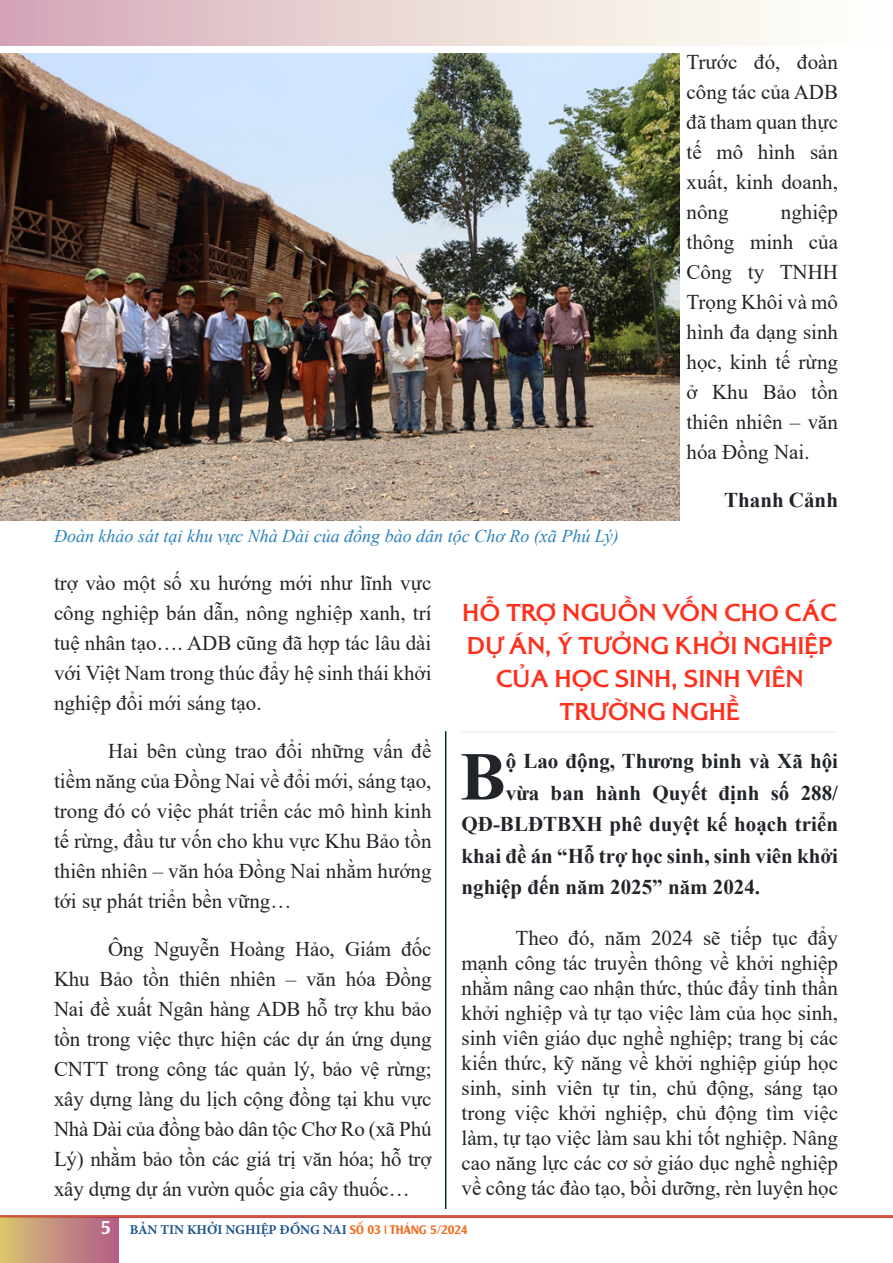
<style>
.page{position:relative;width:893px;height:1263px;background:#fff}
.page>*{position:absolute;margin:0;border:0;box-sizing:border-box;transform-origin:0 0}
.t1{font:700 68.55px "Times New Roman";color:#212529}
.Heading_1{font:700 25.5px/33px "VL Alexon";letter-spacing:.02em;color:#ff2f1d;text-align:center}
.Normal__Web{font:21px/30px "Times New Roman";color:#212529;text-align:justify}
.t2{font:700 21px "Times New Roman";color:#212529}
.t3{font:italic 18px "Times New Roman";color:#2980b9}
.t4{font:700 13.5px "Minion Pro";color:#1b548b}
.s1{font-family:"UTM Alexander";font-weight:400;font-size:18px;color:#fff6ff}
.s2{font-family:"UTM Alexander";font-weight:400;font-size:12px;color:#f26d22}
</style>
<div class="page">
<div style="left:0;top:0;width:892px;height:46px;background:linear-gradient(to right,#d6abb8,#fffffd)"></div>
<hr style="left:0;top:1215px;width:893px;height:3px;background:#d15145">
<div style="left:0;top:1217px;width:118px;height:46px;background:linear-gradient(to right,#d9c373,#b25d89)"></div>
<hr style="left:461px;top:732px;width:377px;height:1px;background:#eaecef">
<img style="left:0;top:53px;width:679px;height:468px">
<hr style="left:445px;top:731px;width:1px;height:478px;background:#042f30">
<p class="t3" style="left:54px;top:524px;width:566px">Đoàn khảo sát tại khu vực Nhà Dài của đồng bào dân tộc Chơ Ro (xã Phú Lý)</p>
<p class="Normal__Web" style="left:686px;top:46px;width:153px">Trước đó, đoàn công tác của ADB đã tham quan thực tế mô hình sản xuất, kinh doanh, nông</p>
<p class="Normal__Web" style="left:686px;top:196px;width:153px;text-indent:94px">nghiệp thông minh của Công ty TNHH Trọng Khôi và mô hình đa dạng sinh học, kinh tế rừng ở Khu Bảo tồn thiên nhiên – văn hóa Đồng Nai.</p>
<p class="t2" style="left:724px;top:484px;width:115px">Thanh Cảnh</p>
<p class="Normal__Web" style="left:54px;top:568px;width:379px">trợ vào một số xu hướng mới như lĩnh vực công nghiệp bán dẫn, nông nghiệp xanh, trí tuệ nhân tạo…. ADB cũng đã hợp tác lâu dài với Việt Nam trong thúc đẩy hệ sinh thái khởi nghiệp đổi mới sáng tạo.</p>
<p class="Normal__Web" style="left:54px;top:736px;width:379px;text-indent:54px">Hai bên cùng trao đổi những vấn đề tiềm năng của Đồng Nai về đổi mới, sáng tạo, trong đó có việc phát triển các mô hình kinh tế rừng, đầu tư vốn cho khu vực Khu Bảo tồn thiên nhiên – văn hóa Đồng Nai nhằm hướng tới sự phát triển bền vững…</p>
<p class="Normal__Web" style="left:54px;top:934px;width:379px;text-indent:54px">Ông Nguyễn Hoàng Hảo, Giám đốc Khu Bảo tồn thiên nhiên – văn hóa Đồng Nai đề xuất Ngân hàng ADB hỗ trợ khu bảo tồn trong việc thực hiện các dự án ứng dụng CNTT trong công tác quản lý, bảo vệ rừng; xây dựng làng du lịch cộng đồng tại khu vực Nhà Dài của đồng bào dân tộc Chơ Ro (xã Phú Lý) nhằm bảo tồn các giá trị văn hóa; hỗ trợ xây dựng dự án vườn quốc gia cây thuốc…</p>
<p class="Heading_1" style="left:463px;top:594px;width:376px">HỖ TRỢ NGUỒN VỐN CHO CÁC<br>DỰ ÁN, Ý TƯỞNG KHỞI NGHIỆP<br>CỦA HỌC SINH, SINH VIÊN<br>TRƯỜNG NGHỀ</p>
<p class="t1" style="left:460px;top:727px;width:47px">B</p>
<p class="t2" style="left:506px;top:746px;width:334px">ộ Lao động, Thương binh và Xã hội</p>
<p class="t2" style="left:506px;top:777px;width:334px">vừa ban hành Quyết định số 288/</p>
<p class="t2" style="left:461px;top:809px;width:378px">QĐ-BLĐTBXH phê duyệt kế hoạch triển</p>
<p class="t2" style="left:461px;top:840px;width:378px">khai đề án “Hỗ trợ học sinh, sinh viên khởi</p>
<p class="t2" style="left:461px;top:872px;width:300px">nghiệp đến năm 2025” năm 2024.</p>
<p class="Normal__Web" style="left:461px;top:924px;width:378px;line-height:25px;text-indent:54px">Theo đó, năm 2024 sẽ tiếp tục đẩy mạnh công tác truyền thông về khởi nghiệp nhằm nâng cao nhận thức, thúc đẩy tinh thần khởi nghiệp và tự tạo việc làm của học sinh, sinh viên giáo dục nghề nghiệp; trang bị các kiến thức, kỹ năng về khởi nghiệp giúp học sinh, sinh viên tự tin, chủ động, sáng tạo trong việc khởi nghiệp, chủ động tìm việc làm, tự tạo việc làm sau khi tốt nghiệp. Nâng cao năng lực các cơ sở giáo dục nghề nghiệp về công tác đào tạo, bồi dưỡng, rèn luyện học</p>
<p class="t4" style="left:101px;top:1220px;width:369px"><span class="s1">5</span> BẢN TIN KHỞI NGHIỆP ĐỒNG NAI <span class="s2">SỐ 03 | THÁNG 5/2024</span></p>
</div>
